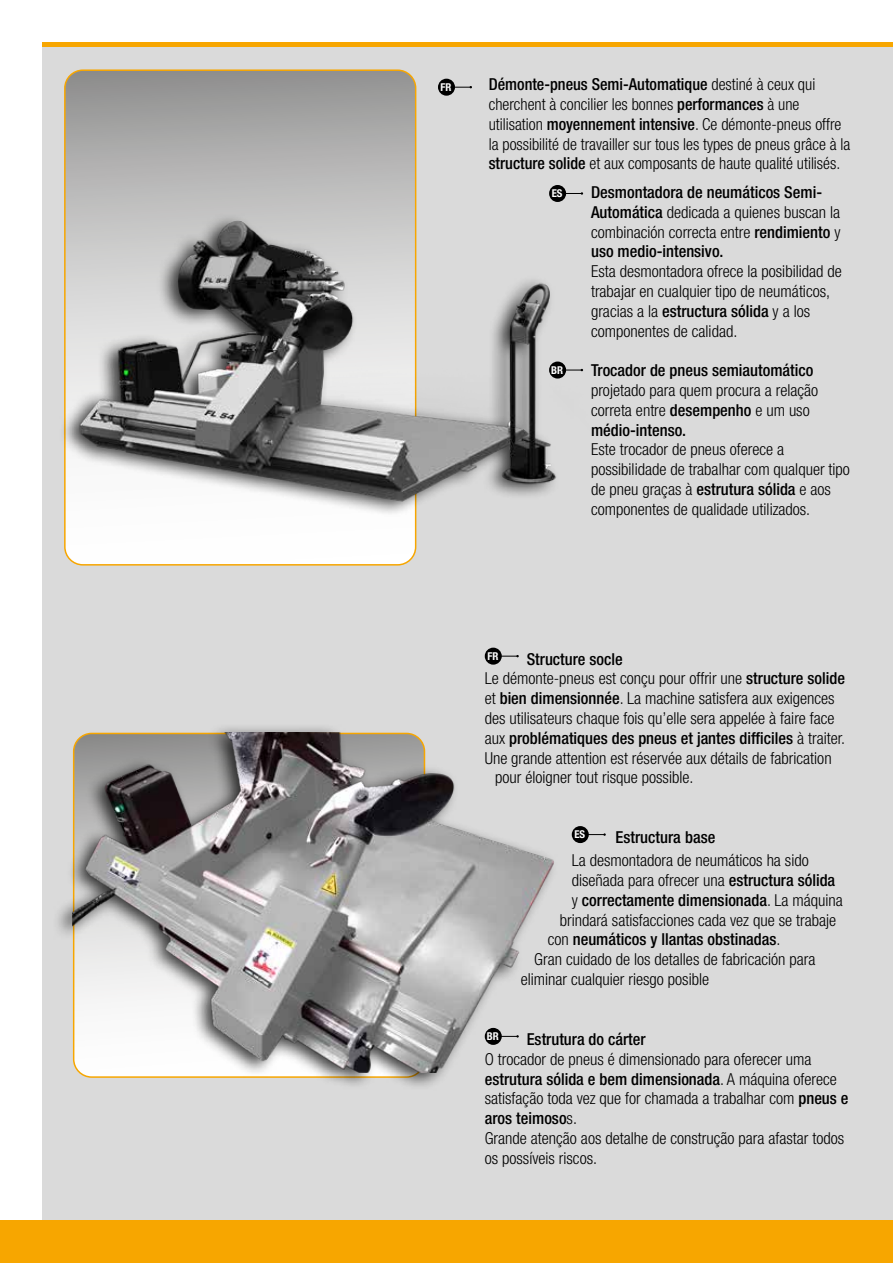
<style>
.page{position:relative;width:893px;height:1263px;background:#fff}
.page>*{position:absolute;margin:0;border:0;box-sizing:border-box;transform-origin:0 0}
.t1{font:300 condensed 16.5px/19.8px "Helvetica Neue LT Std";color:#000}
.t2{font:500 condensed 16.5px/19.8px "Helvetica Neue LT Std";color:#000}
.t3{font:700 condensed 10.8px "Helvetica Neue LT Std";color:#fff}
.s1{font-weight:500}
.s2{font-weight:300}
</style>
<div class="page">
<div style="left:43px;top:42px;width:850px;height:1178px;background:#dadada"></div>
<div style="left:0;top:1220px;width:893px;height:43px;background:#f7a600"></div>
<div style="left:43px;top:42px;width:850px;height:5px;background:#f7a600"></div>
<div style="left:52px;top:723px;width:506px;height:368px;background:#000;opacity:.75"></div>
<img style="left:73px;top:733px;width:508px;height:340px">
<svg style="left:67px;top:72px;width:349px;height:136px;background:#aaa9a8"></svg>
<img style="left:42px;top:208px;width:542px;height:387px">
<svg style="left:455px;top:86px;width:17px;height:2px"></svg>
<div style="left:438px;top:79px;width:17px;height:17px;background:#000;border-radius:50%"></div>
<svg style="left:566px;top:192px;width:17px;height:3px"></svg>
<div style="left:549px;top:185px;width:17px;height:17px;background:#000;border-radius:50%"></div>
<svg style="left:566px;top:369px;width:17px;height:2px"></svg>
<div style="left:549px;top:362px;width:17px;height:17px;background:#000;border-radius:50%"></div>
<svg style="left:502px;top:655px;width:17px;height:2px"></svg>
<div style="left:485px;top:648px;width:17px;height:17px;background:#000;border-radius:50%"></div>
<svg style="left:589px;top:833px;width:17px;height:3px"></svg>
<div style="left:572px;top:826px;width:17px;height:17px;background:#000;border-radius:50%"></div>
<svg style="left:502px;top:1035px;width:17px;height:2px"></svg>
<div style="left:485px;top:1028px;width:17px;height:17px;background:#000;border-radius:50%"></div>
<p class="t3" style="left:441px;top:81px;width:13px">FR</p>
<p class="t1" style="left:489px;top:74px;width:363px"><span class="s1">Démonte-pneus Semi-Automatique</span> destiné à ceux qui cherchent à concilier les bonnes <span class="s1">performances</span> à une utilisation <span class="s1">moyennement intensive</span>. Ce démonte-pneus offre la possibilité de travailler sur tous les types de pneus grâce à la <span class="s1">structure solide</span> et aux composants de haute qualité utilisés.</p>
<p class="t3" style="left:552px;top:187px;width:12px">ES</p>
<p class="t3" style="left:551px;top:363px;width:14px">BR</p>
<p class="t2" style="left:591px;top:182px;width:251px">Desmontadora de neumáticos Semi-Automática <span class="s2">dedicada a quienes buscan la combinación correcta entre</span> rendimiento <span class="s2">y </span>uso medio-intensivo.</p>
<p class="t1" style="left:591px;top:261px;width:252px">Esta desmontadora ofrece la posibilidad de trabajar en cualquier tipo de neumáticos, gracias a la <span class="s1">estructura sólida</span> y a los componentes de calidad.</p>
<p class="t2" style="left:591px;top:360px;width:224px">Trocador de pneus semiautomático</p>
<p class="t1" style="left:591px;top:380px;width:229px">projetado para quem procura a relação correta entre <span class="s1">desempenho</span> e um uso <span class="s1">médio-intenso.</span></p>
<p class="t1" style="left:591px;top:439px;width:260px">Este trocador de pneus oferece a possibilidade de trabalhar com qualquer tipo de pneu graças à <span class="s1">estrutura sólida</span> e aos componentes de qualidade utilizados.</p>
<p class="t3" style="left:487px;top:650px;width:13px">FR</p>
<p class="t2" style="left:527px;top:649px;width:98px">Structure socle</p>
<p class="t1" style="left:485px;top:669px;width:362px">Le démonte-pneus est conçu pour offrir une <span class="s1">structure solide</span></p>
<p class="t1" style="left:485px;top:688px;width:351px">et <span class="s1">bien dimensionnée</span>. La machine satisfera aux exigences</p>
<p class="t1" style="left:485px;top:708px;width:351px">des utilisateurs chaque fois qu’elle sera appelée à faire face</p>
<p class="t2" style="left:485px;top:728px;width:362px"><span class="s2">aux</span> problématiques des pneus et jantes difficiles <span class="s2">à traiter.</span></p>
<p class="t1" style="left:485px;top:748px;width:348px">Une grande attention est réservée aux détails de fabrication</p>
<p class="t1" style="left:495px;top:768px;width:200px">pour éloigner tout risque possible.</p>
<p class="t3" style="left:574px;top:828px;width:12px">ES</p>
<p class="t2" style="left:615px;top:827px;width:101px">Estructura base</p>
<p class="t1" style="left:572px;top:850px;width:239px">La desmontadora de neumáticos ha sido</p>
<p class="t1" style="left:572px;top:870px;width:265px">diseñada para ofrecer una <span class="s1">estructura sólida</span></p>
<p class="t2" style="left:572px;top:890px;width:273px"><span class="s2">y</span> correctamente dimensionada<span class="s2">. La máquina</span></p>
<p class="t1" style="left:560px;top:910px;width:278px">brindará satisfacciones cada vez que se trabaje</p>
<p class="t2" style="left:548px;top:929px;width:234px"><span class="s2">con</span> neumáticos y llantas obstinadas<span class="s2">.</span></p>
<p class="t1" style="left:534px;top:949px;width:283px">Gran cuidado de los detalles de fabricación para</p>
<p class="t1" style="left:521px;top:969px;width:190px">eliminar cualquier riesgo posible</p>
<p class="t3" style="left:487px;top:1030px;width:14px">BR</p>
<p class="t2" style="left:527px;top:1029px;width:121px">Estrutura do cárter</p>
<p class="t1" style="left:485px;top:1049px;width:365px">O trocador de pneus é dimensionado para oferecer uma <span class="s1">estrutura sólida e bem dimensionada</span>. A máquina oferece satisfação toda vez que for chamada a trabalhar com <span class="s1">pneus e aros teimoso</span>s.<br>Grande atenção aos detalhe de construção para afastar todos os possíveis riscos.</p>
</div>
